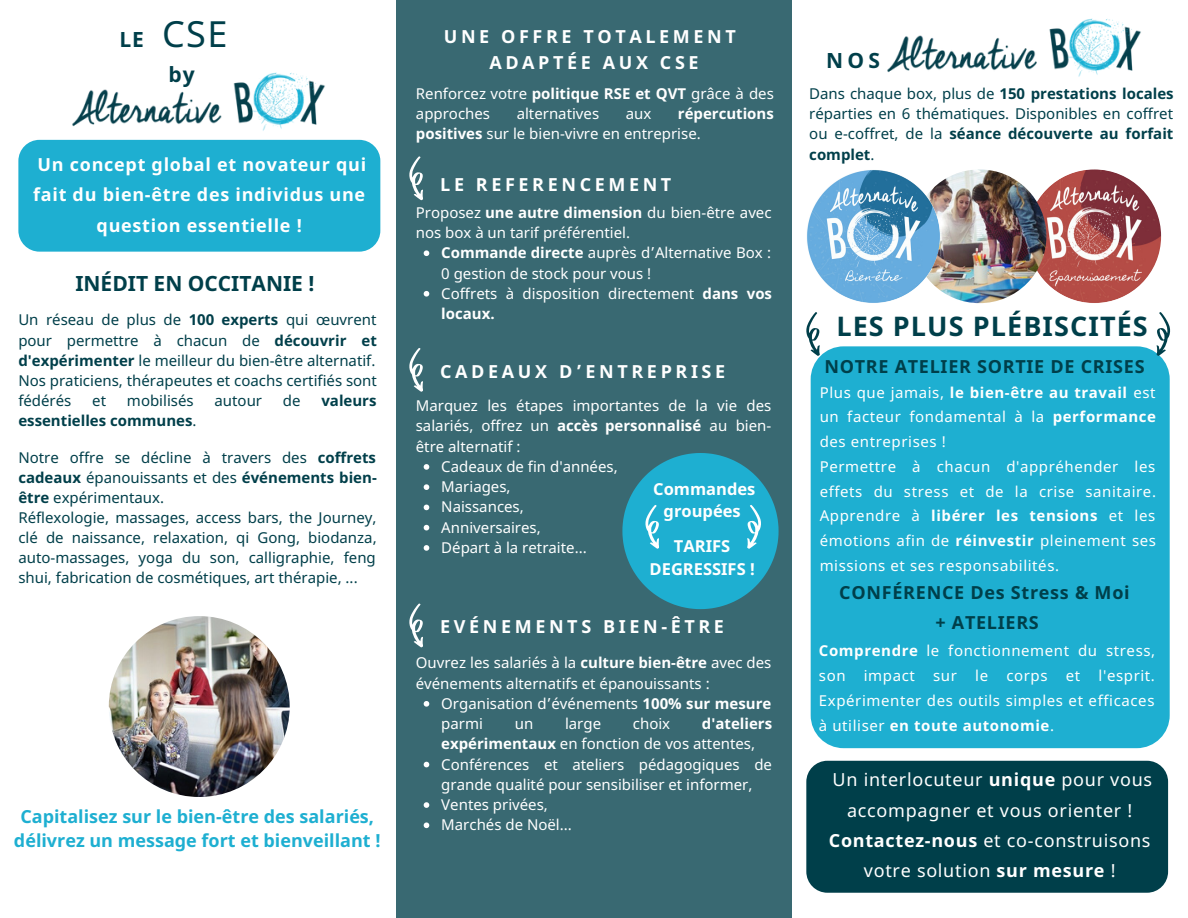
<style>
.page{position:relative;width:1188px;height:918px;background:#fff}
.page>*{position:absolute;margin:0;border:0;box-sizing:border-box;transform-origin:0 0}
.t1{font:36px "Noto Sans";color:#003f4a}
.t2{font:700 27px "Noto Sans";letter-spacing:.04em;color:#003f4a}
.t3{font:700 21px "Noto Sans";color:#003f4a}
.t4{font:18px/30.3px "Noto Sans";letter-spacing:.04em;color:#fff;text-align:center}
.t5{font:700 18px/25.8px "Noto Sans";letter-spacing:.2em;color:#fff;text-align:center}
.t6{font:700 18px/30.3px "Noto Sans";letter-spacing:.04em;color:#fff;text-align:center}
.t7{font:700 18px/24.8px "Noto Sans";color:#1eafd1;text-align:center}
.t8{font:700 18px/30.3px "Noto Sans";letter-spacing:.04em;color:#003f4a;text-align:center}
.t9{font:700 16.5px/22.5px "Noto Sans";color:#fff;text-align:center}
.t10{font:15px/20.2px "Noto Sans";color:#fff}
.t11{font:15px/20.1px "Noto Sans";color:#003f4a;text-align:justify}
.t12{font:15px/24.8px "Noto Sans";letter-spacing:.04em;color:#fff}
.t13{font:700 15px "Noto Sans";color:#003f4a}
.s1{font-weight:700}
.s2{font-weight:400}
.s3{font-family:"Noto Sans Gurmukhi"}
</style>
<div class="page">
<img style="left:1027px;top:169px;width:134px;height:134px;border-radius:50%">
<img style="left:913px;top:169px;width:133px;height:134px;border-radius:50%">
<img style="left:806px;top:169px;width:134px;height:134px;border-radius:50%">
<div style="left:396px;top:0;width:396px;height:918px;background:#396972"></div>
<svg style="left:424px;top:701px;width:5px;height:6px"></svg>
<svg style="left:424px;top:762px;width:5px;height:5px"></svg>
<svg style="left:424px;top:802px;width:5px;height:6px"></svg>
<svg style="left:424px;top:823px;width:5px;height:5px"></svg>
<img style="left:72px;top:72px;width:253px;height:59px">
<div style="left:18px;top:140px;width:362px;height:112px;background:#1eafd1;border-radius:21px"></div>
<svg style="left:409px;top:156px;width:14px;height:44px"></svg>
<svg style="left:409px;top:604px;width:14px;height:43px"></svg>
<svg style="left:409px;top:348px;width:14px;height:44px"></svg>
<img style="left:887px;top:18px;width:254px;height:59px">
<div style="left:811px;top:346px;width:359px;height:402px;background:#1eafd1;border-radius:33px"></div>
<svg style="left:806px;top:312px;width:13px;height:44px"></svg>
<svg style="left:1157px;top:312px;width:13px;height:44px"></svg>
<svg style="left:424px;top:464px;width:5px;height:6px"></svg>
<svg style="left:424px;top:484px;width:5px;height:6px"></svg>
<svg style="left:424px;top:505px;width:5px;height:5px"></svg>
<svg style="left:424px;top:525px;width:5px;height:5px"></svg>
<svg style="left:424px;top:545px;width:5px;height:6px"></svg>
<svg style="left:622px;top:453px;width:157px;height:156px"></svg>
<img style="left:109px;top:616px;width:181px;height:181px;border-radius:50%">
<div style="left:806px;top:761px;width:362px;height:132px;background:#003f4a;border-radius:21px"></div>
<svg style="left:424px;top:250px;width:5px;height:6px"></svg>
<svg style="left:424px;top:291px;width:5px;height:6px"></svg>
<h3 class="t3" style="left:120px;top:24px;width:26px">LE</h3>
<h1 class="t1" style="left:162px;top:9px;width:67px">CSE</h1>
<h3 class="t3" style="left:169px;top:59px;width:28px">by</h3>
<p class="t6" style="left:33px;top:149px;width:335px">Un concept global et novateur qui fait du bien-être des individus une question essentielle !</p>
<h3 class="t3" style="left:75px;top:269px;width:241px">INÉDIT EN OCCITANIE !</h3>
<p class="t11" style="left:18px;top:310px;width:360px">Un réseau de plus de <span class="s1">100 experts</span> qui œuvrent pour permettre à chacun de <span class="s1">découvrir et d'expérimenter</span> le meilleur du bien-être alternatif.<br>Nos praticiens, thérapeutes et coachs certifiés sont fédérés</p>
<p class="t11" style="left:92px;top:390px;width:15px">et</p>
<p class="t11" style="left:127px;top:390px;width:68px">mobilisés</p>
<p class="t11" style="left:215px;top:390px;width:49px">autour</p>
<p class="t11" style="left:283px;top:390px;width:19px">de</p>
<p class="t13" style="left:321px;top:390px;width:57px">valeurs</p>
<p class="t13" style="left:18px;top:410px;width:180px">essentielles communes<span class="s2">.</span></p>
<p class="t11" style="left:18px;top:447px;width:360px;text-align:left">Notre offre se décline à travers des <span class="s1">coffrets cadeaux</span> épanouissants et des <span class="s1">événements bien&shy;être</span> expérimentaux.<br>Réflexologie, massages, access bars, the Journey, clé de naissance, relaxation, qi Gong, biodanza, auto-massages, yoga du son, calligraphie, feng shui, fabrication de cosmétiques, art thérapie, ...</p>
<p class="t7" style="left:14px;top:803px;width:368px">Capitalisez sur le bien-être des salariés, délivrez un message fort et bienveillant !</p>
<p class="t5" style="left:444px;top:23px;width:294px">UNE OFFRE TOTALEMENT<br>ADAPTÉE AUX CSE</p>
<p class="t10" style="left:416px;top:83px;width:359px">Renforcez votre <span class="s1">politique RSE et QVT</span> grâce à des approches</p>
<p class="t10" style="left:416px;top:103px;width:359px;text-indent:262px"><span class="s1">répercutions positives</span> sur le bien-vivre en entreprise.</p>
<p class="t10" style="left:517px;top:103px;width:84px">alternatives</p>
<p class="t10" style="left:626px;top:103px;width:27px">aux</p>
<p class="t5" style="left:440px;top:171px;width:233px">LE REFERENCEMENT</p>
<p class="t10" style="left:416px;top:202px;width:357px">Proposez <span class="s1">une autre dimension</span> du bien-être avec nos box à un tarif préférentiel.</p>
<p class="t10" style="left:441px;top:242px;width:332px"><span class="s1">Commande directe</span> auprès d<span class="s3">’</span>Alternative Box :<br>0 gestion de stock pour vous !<br>Coffrets à disposition directement <span class="s1">dans vos locaux.</span></p>
<p class="t5" style="left:440px;top:358px;width:287px">CADEAUX D<span class="s3">’</span>ENTREPRISE</p>
<p class="t10" style="left:416px;top:395px;width:357px;text-align:justify">Marquez les étapes importantes de la vie des salariés, offrez un <span class="s1">accès personnalisé</span> au bien&shy;être alternatif :</p>
<p class="t10" style="left:441px;top:456px;width:178px">Cadeaux de fin d'années,<br>Mariages,<br>Naissances,<br>Anniversaires,<br>Départ à la retraite<span class="s3">…</span></p>
<p class="t9" style="left:653px;top:477px;width:104px">Commandes groupées</p>
<p class="t9" style="left:650px;top:535px;width:107px">TARIFS<br>DEGRESSIFS !</p>
<p class="t5" style="left:440px;top:613px;width:285px">EVÉNEMENTS BIEN-ÊTRE</p>
<p class="t10" style="left:416px;top:652px;width:357px">Ouvrez les salariés à la <span class="s1">culture bien-être</span> avec des événements alternatifs et épanouissants :</p>
<p class="t10" style="left:441px;top:693px;width:332px">Organisation d<span class="s3">’</span>événements <span class="s1">100% sur mesure </span>parmi</p>
<p class="t10" style="left:441px;top:713px;width:332px;text-indent:261px"><span class="s1">d'ateliers expérimentaux</span> en fonction de vos attentes,<br>Conférences et ateliers pédagogiques de grande qualité pour sensibiliser et informer,<br>Ventes privées,<br>Marchés de Noël<span class="s3">…</span></p>
<p class="t10" style="left:515px;top:713px;width:20px">un</p>
<p class="t10" style="left:565px;top:713px;width:38px">large</p>
<p class="t10" style="left:633px;top:713px;width:39px">choix</p>
<h3 class="t3" style="left:826px;top:46px;width:55px">NOS</h3>
<p class="t11" style="left:809px;top:83px;width:366px">Dans chaque box, plus de <span class="s1">150 prestations locales </span>réparties en 6 thématiques. Disponibles en coffret ou e-coffret, de la <span class="s1">séance découverte au forfait complet</span>.</p>
<h2 class="t2" style="left:836px;top:307px;width:313px">LES PLUS PLÉBISCITÉS</h2>
<p class="t8" style="left:824px;top:351px;width:322px">NOTRE ATELIER SORTIE DE CRISES</p>
<p class="t12" style="left:820px;top:379px;width:338px">Plus que jamais, <span class="s1">le bien-être au travail</span> est un facteur fondamental à la <span class="s1">performance </span>des entreprises !<br>Permettre à chacun d'appréhender les effets du stress et de la crise sanitaire.<br>Apprendre à <span class="s1">libérer les tensions</span> et les émotions afin de <span class="s1">réinvestir</span> pleinement ses missions et ses responsabilités.</p>
<p class="t8" style="left:839px;top:577px;width:292px">CONFÉRENCE Des Stress &amp; Moi + ATELIERS</p>
<p class="t10" style="left:819px;top:638px;width:338px;line-height:24.8px;text-align:justify"><span class="s1">Comprendre</span> le fonctionnement du stress, son impact sur le corps et l'esprit.<br>Expérimenter des outils simples et efficaces à utiliser <span class="s1">en toute autonomie</span>.</p>
<p class="t4" style="left:829px;top:764px;width:325px">Un interlocuteur <span class="s1">unique</span> pour vous accompagner et vous orienter !<br><span class="s1">Contactez-nous</span> et co-construisons votre solution <span class="s1">sur mesure</span> !</p>
</div>
